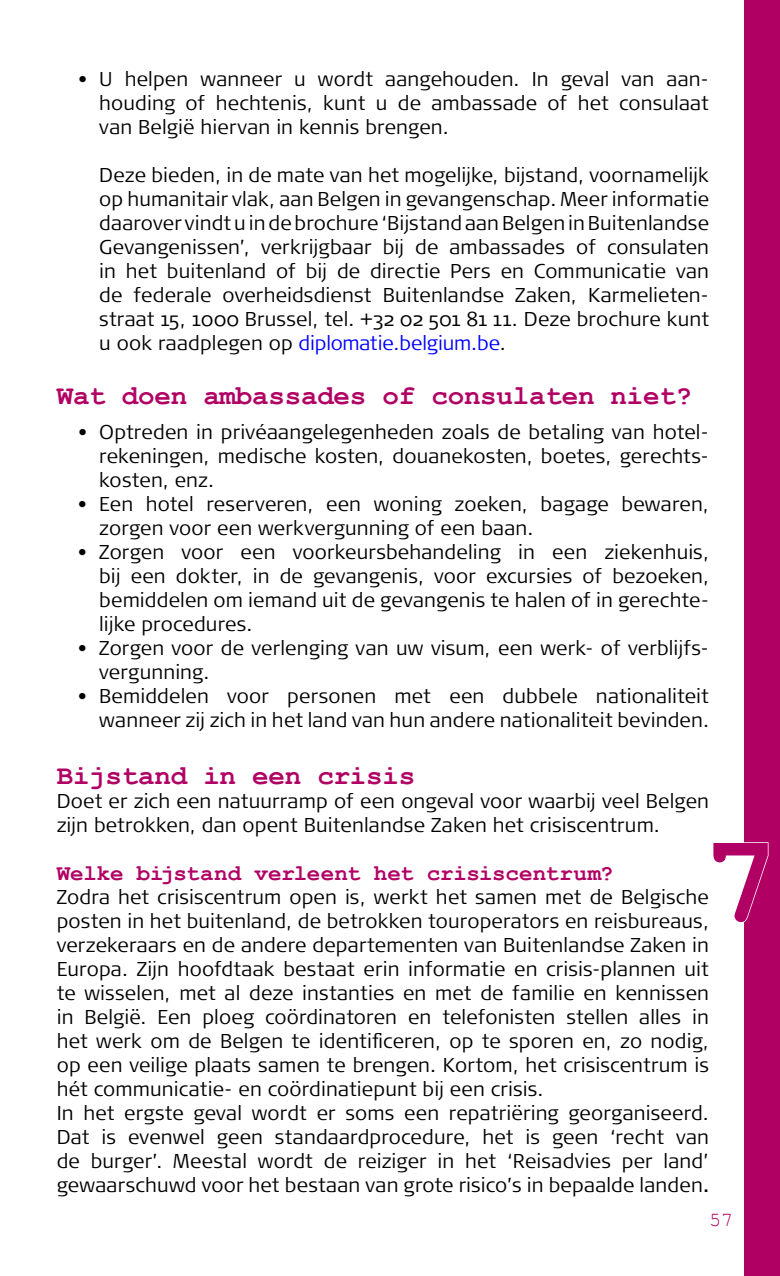
<style>
.page{position:relative;width:780px;height:1276px;background:#fff}
.page>*{position:absolute;margin:0;border:0;box-sizing:border-box;transform-origin:0 0}
.t1{font:700 125px "Courier New";color:#b10064}
.t2{font:700 27.5px "Courier New";letter-spacing:-.01em;color:#b10064}
.t3{font:700 22.5px "Courier New";letter-spacing:-.005em;color:#b10064}
.t4{font:300 20px/24px "Signa OT";letter-spacing:.01em;color:#000;text-align:justify}
.t5{font:20px "Courier New";color:#b10064}
.s1{color:#00f}
.s2{font-weight:400}
</style>
<div class="page">
<div style="left:744px;top:0;width:36px;height:1276px;background:#b10064"></div>
<svg style="left:744px;top:842px;width:25px;height:80px"></svg>
<p class="t4" style="left:99px;top:67px;width:611px;text-indent:-21px">• U helpen wanneer u wordt aangehouden. In geval van aan&shy;houding of hechtenis, kunt u de ambassade of het consulaat van België hiervan in kennis brengen.</p>
<p class="t4" style="left:99px;top:163px;width:611px">Deze bieden, in de mate van het mogelijke, bijstand, voornamelijk op humanitair vlak, aan Belgen in gevangenschap. Meer informatie daarover vindt u in de brochure ‘Bijstand aan Belgen in Buitenlandse Gevangenissen’, verkrijgbaar bij de ambassades of consulaten in het buitenland of bij de directie Pers en Communicatie van de federale overheidsdienst Buitenlandse Zaken, Karmelieten&shy;straat 15, 1000 Brussel, tel. +32 02 501 81 11. Deze brochure kunt u ook raadplegen op <span class="s1">diplomatie.belgium.be</span>.</p>
<h2 class="t2" style="left:57px;top:379px;width:637px">Wat doen ambassades of consulaten niet?</h2>
<p class="t4" style="left:99px;top:420px;width:611px;text-indent:-21px">• Optreden in privéaangelegenheden zoals de betaling van hotel&shy;rekeningen, medische kosten, douanekosten, boetes, gerechts&shy;kosten, enz.</p>
<p class="t4" style="left:99px;top:492px;width:611px;text-indent:-21px">• Een hotel reserveren, een woning zoeken, bagage bewaren, zorgen voor een werkvergunning of een baan.</p>
<p class="t4" style="left:99px;top:540px;width:611px;text-indent:-21px">• Zorgen voor een voorkeursbehandeling in een ziekenhuis, bij een dokter, in de gevangenis, voor excursies of bezoeken, bemiddelen om iemand uit de gevangenis te halen of in gerechte&shy;lijke procedures.</p>
<p class="t4" style="left:99px;top:636px;width:611px;text-indent:-21px">• Zorgen voor de verlenging van uw visum, een werk- of verblijfs&shy;vergunning.</p>
<p class="t4" style="left:78px;top:684px;width:632px;text-align:right">• Bemiddelen voor personen met een dubbele nationaliteit wanneer zij zich in het land van hun andere nationaliteit bevinden.</p>
<h2 class="t2" style="left:57px;top:758px;width:360px">Bijstand in een crisis</h2>
<p class="t4" style="left:57px;top:789px;width:653px">Doet er zich een natuurramp of een ongeval voor waarbij veel Belgen zijn betrokken, dan opent Buitenlandse Zaken het crisiscentrum.</p>
<p class="t3" style="left:57px;top:859px;width:558px">Welke bijstand verleent het crisiscentrum?</p>
<p class="t4" style="left:57px;top:885px;width:654px;text-align:left">Zodra het crisiscentrum open is, werkt het samen met de Belgische posten in het buitenland, de betrokken touroperators en reisbureaus, verzekeraars en de andere departementen van Buitenlandse Zaken in Europa. Zijn hoofdtaak bestaat erin informatie en crisis-plannen uit te wisselen, met al deze instanties en met de familie en kennissen in België. Een ploeg coördinatoren en telefonisten stellen alles in het werk om de Belgen te identificeren, op te sporen en, zo nodig, op een veilige plaats samen te brengen. Kortom, het crisiscentrum is hét communicatie- en coördinatiepunt bij een crisis.<br>In het ergste geval wordt er soms een repatriëring georganiseerd.<br>Dat is evenwel geen standaardprocedure, het is geen ‘recht van de burger’. Meestal wordt de reiziger in het ‘Reisadvies per land’ gewaarschuwd voor het bestaan van grote risico’s in bepaalde landen<span class="s2">.</span></p>
<h1 class="t1" style="left:704px;top:805px;width:76px">7</h1>
<p class="t5" style="left:709px;top:1207px;width:25px">57</p>
</div>
